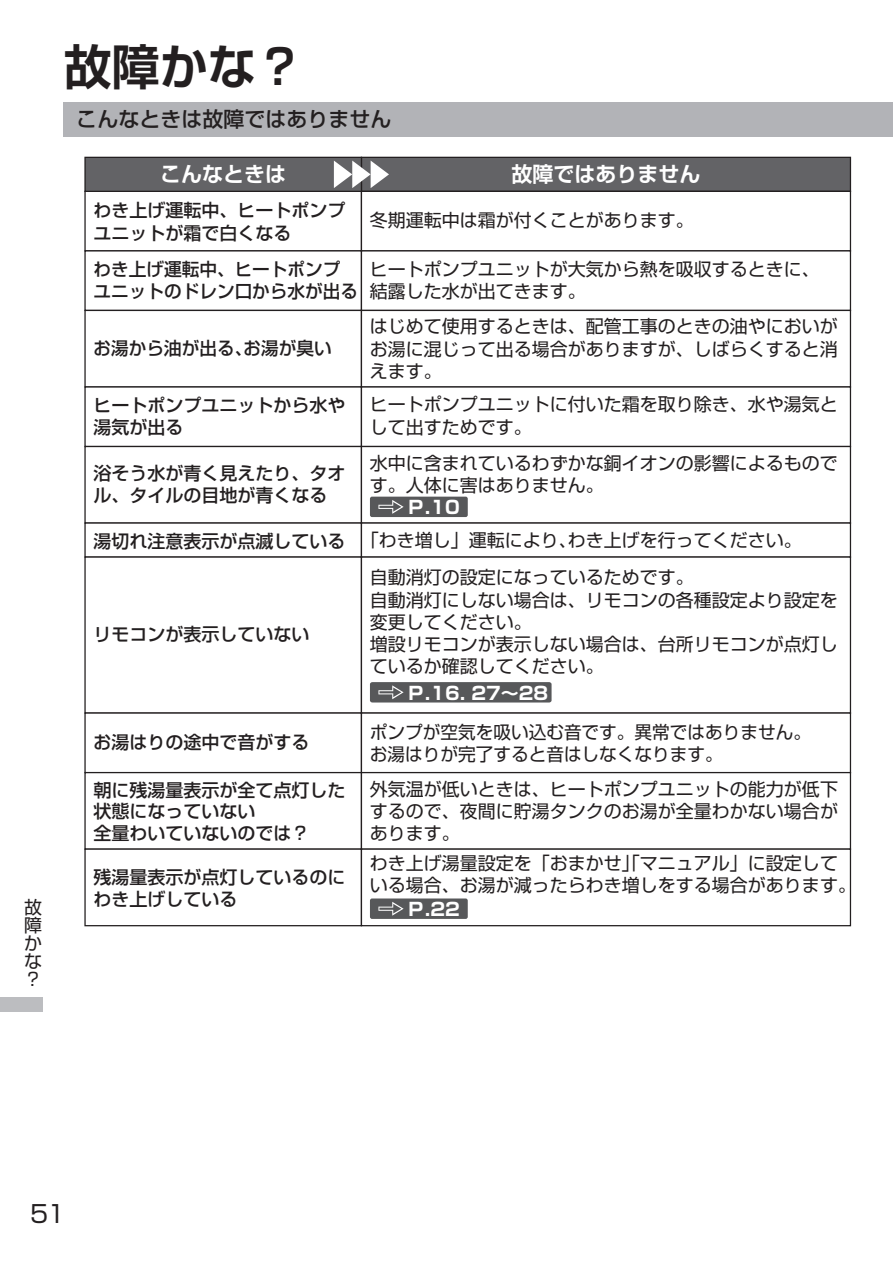
<style>
.page{position:relative;width:893px;height:1263px;background:#fff}
.page>*{position:absolute;margin:0;border:0;box-sizing:border-box;transform-origin:0 0}
.t1{font:700 48px "Shin Go Pro De";color:#231f20}
.t2{font:24px "Shin Go Pro";color:#231f20}
.t3{font:700 21px "Shin Go Pro De";color:#fff}
.t4{font:500 21px "Shin Go Pro";color:#231f20}
.t5{font:18px/22px "Shin Go Pro";color:#231f20}
.t6{font:500 18px/22px "Shin Go Pro";color:#231f20}
.t7{font:700 18px "Shin Go Pro";color:#fff}
</style>
<div class="page">
<div style="left:361px;top:157px;width:489px;height:34px;background:#636366"></div>
<div style="left:361px;top:157px;width:490px;height:35px;border:1px solid #231f20"></div>
<div style="left:361px;top:191px;width:490px;height:61px;border:1px solid #231f20"></div>
<div style="left:84px;top:250px;width:278px;height:61px;border:1px solid #231f20"></div>
<div style="left:361px;top:250px;width:490px;height:61px;border:1px solid #231f20"></div>
<div style="left:84px;top:310px;width:278px;height:78px;border:1px solid #231f20"></div>
<div style="left:361px;top:310px;width:490px;height:78px;border:1px solid #231f20"></div>
<div style="left:84px;top:386px;width:278px;height:61px;border:1px solid #231f20"></div>
<div style="left:361px;top:386px;width:490px;height:61px;border:1px solid #231f20"></div>
<div style="left:84px;top:446px;width:278px;height:78px;border:1px solid #231f20"></div>
<div style="left:361px;top:446px;width:490px;height:78px;border:1px solid #231f20"></div>
<div style="left:84px;top:522px;width:278px;height:36px;border:1px solid #231f20"></div>
<div style="left:361px;top:522px;width:490px;height:36px;border:1px solid #231f20"></div>
<div style="left:84px;top:556px;width:278px;height:158px;border:1px solid #231f20"></div>
<div style="left:361px;top:556px;width:490px;height:158px;border:1px solid #231f20"></div>
<div style="left:84px;top:712px;width:278px;height:61px;border:1px solid #231f20"></div>
<div style="left:361px;top:712px;width:490px;height:61px;border:1px solid #231f20"></div>
<div style="left:84px;top:772px;width:278px;height:78px;border:1px solid #231f20"></div>
<div style="left:361px;top:772px;width:490px;height:78px;border:1px solid #231f20"></div>
<div style="left:84px;top:848px;width:278px;height:78px;border:1px solid #231f20"></div>
<div style="left:361px;top:848px;width:490px;height:78px;border:1px solid #231f20"></div>
<div style="left:85px;top:157px;width:276px;height:34px;background:#636366"></div>
<div style="left:84px;top:157px;width:278px;height:35px;border:1px solid #231f20"></div>
<div style="left:64px;top:102px;width:829px;height:34px;background:#b2b3b7"></div>
<div style="left:370px;top:497px;width:98px;height:20px;background:#57585a;border-radius:2px"></div>
<svg style="left:378px;top:500px;width:26px;height:14px"></svg>
<div style="left:370px;top:898px;width:98px;height:21px;background:#57585a;border-radius:2px"></div>
<svg style="left:378px;top:902px;width:26px;height:14px"></svg>
<div style="left:370px;top:682px;width:182px;height:20px;background:#57585a;border-radius:2px"></div>
<svg style="left:378px;top:685px;width:26px;height:14px"></svg>
<svg style="left:334px;top:161px;width:55px;height:27px"></svg>
<div style="left:0;top:997px;width:43px;height:14px;background:#bcbdc0"></div>
<h1 class="t1" style="left:64px;top:27px;width:241px">故障かな？</h1>
<p class="t4" style="left:77px;top:102px;width:316px">こんなときは故障ではありません</p>
<p class="t3" style="left:160px;top:157px;width:127px">こんなときは</p>
<p class="t3" style="left:511px;top:157px;width:190px">故障ではありません</p>
<p class="t6" style="left:94px;top:197px;width:254px">わき上げ運転中、ヒートポンプユニットが霜で白くなる</p>
<p class="t5" style="left:370px;top:207px;width:325px">冬期運転中は霜が付くことがあります。</p>
<p class="t6" style="left:94px;top:255px;width:266px">わき上げ運転中、ヒートポンプユニットのドレン口から水が出る</p>
<p class="t5" style="left:370px;top:256px;width:452px">ヒートポンプユニットが大気から熱を吸収するときに、結露した水が出てきます。</p>
<p class="t6" style="left:94px;top:335px;width:240px">お湯から油が出る､お湯が臭い</p>
<p class="t6" style="left:94px;top:392px;width:254px">ヒートポンプユニットから水や湯気が出る</p>
<p class="t6" style="left:94px;top:459px;width:254px">浴そう水が青く見えたり、タオル、タイルの目地が青くなる</p>
<p class="t6" style="left:94px;top:527px;width:254px">湯切れ注意表示が点滅している</p>
<p class="t5" style="left:370px;top:313px;width:469px;text-align:justify">はじめて使用するときは、配管工事のときの油やにおいがお湯に混じって出る場合がありますが、しばらくすると消えます。</p>
<p class="t5" style="left:370px;top:391px;width:469px">ヒートポンプユニットに付いた霜を取り除き、水や湯気として出すためです。</p>
<p class="t5" style="left:370px;top:450px;width:469px">水中に含まれているわずかな銅イオンの影響によるものです。人体に害はありません。</p>
<p class="t5" style="left:370px;top:520px;width:433px;line-height:36.9px">｢わき増し」運転により､わき上げを行ってください。自動消灯の設定になっているためです。</p>
<p class="t5" style="left:370px;top:586px;width:469px">自動消灯にしない場合は、リモコンの各種設定より設定を変更してください。<br>増設リモコンが表示しない場合は、台所リモコンが点灯しているか確認してください。</p>
<p class="t7" style="left:407px;top:493px;width:55px">Ｐ.10</p>
<p class="t6" style="left:94px;top:621px;width:218px">リモコンが表示していない</p>
<p class="t5" style="left:24px;top:896px;width:19px;line-height:18px;text-align:justify">故障かな？</p>
<p class="t6" style="left:94px;top:729px;width:218px">お湯はりの途中で音がする</p>
<p class="t6" style="left:94px;top:777px;width:254px;line-height:21.6px">朝に残湯量表示が全て点灯した状態になっていない<br>全量わいていないのでは？</p>
<p class="t6" style="left:94px;top:864px;width:254px;line-height:21.6px">残湯量表示が点灯しているのにわき上げしている</p>
<p class="t7" style="left:407px;top:679px;width:143px">Ｐ.16. 27～28</p>
<p class="t5" style="left:370px;top:719px;width:443px">ポンプが空気を吸い込む音です。異常ではありません。お湯はりが完了すると音はしなくなります。</p>
<p class="t5" style="left:370px;top:776px;width:470px;text-align:justify">外気温が低いときは、ヒートポンプユニットの能力が低下するので、夜間に貯湯タンクのお湯が全量わかない場合があります。</p>
<p class="t5" style="left:370px;top:850px;width:488px">わき上げ湯量設定を「おまかせ｣｢マニュアル」に設定している場合、お湯が減ったらわき増しをする場合があります。</p>
<p class="t7" style="left:407px;top:895px;width:55px">Ｐ.22</p>
<h2 class="t2" style="left:30px;top:1194px;width:37px">51</h2>
</div>
